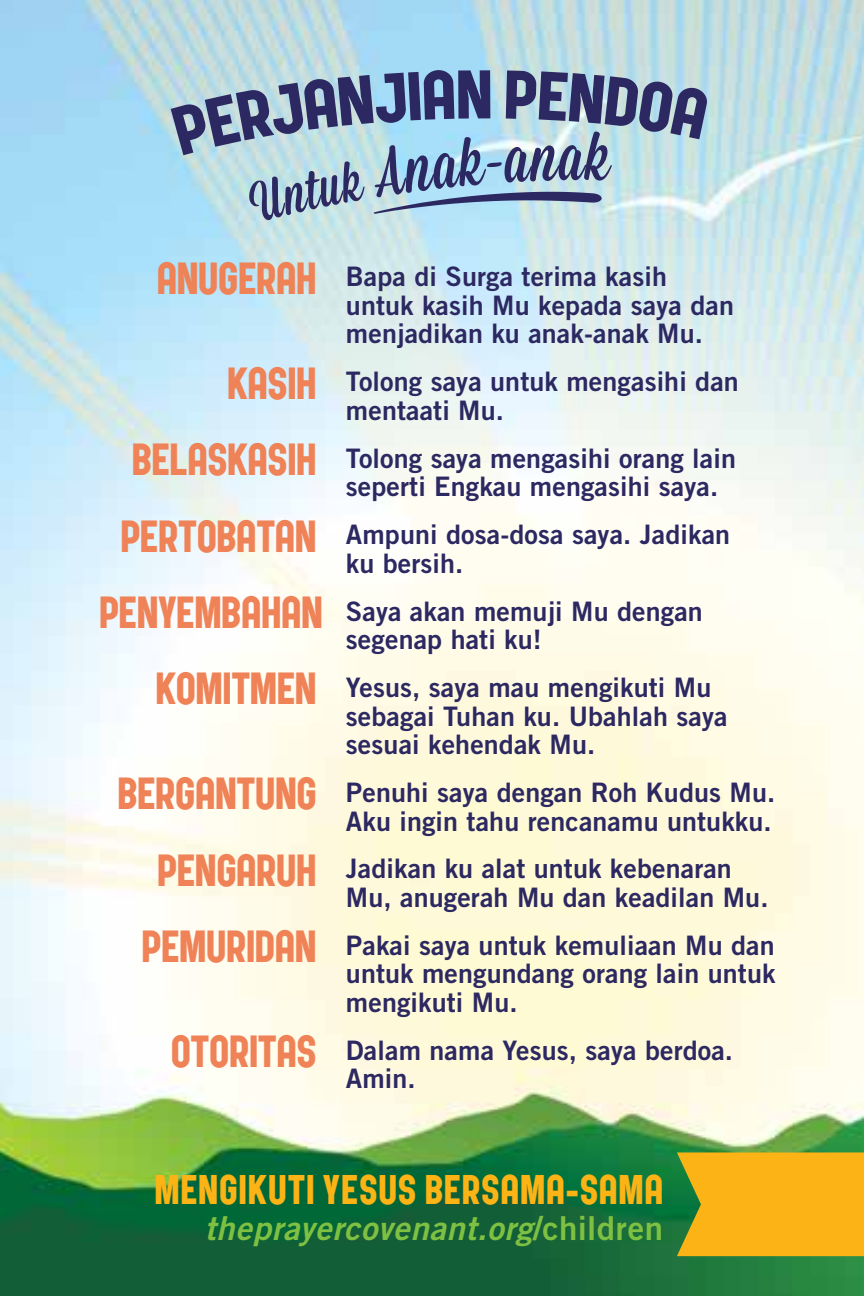
<style>
.page{position:relative;width:864px;height:1296px;background:#fff}
.page>*{position:absolute;margin:0;border:0;box-sizing:border-box;transform-origin:0 0}
.t1{font:74.4px "Public Gothic Circular";color:#2c2861;scale:1.12 1}
.t2{font:45px "Public Gothic Circular";letter-spacing:.03em;color:#fcb316}
.t3{font:33px "Trade Gothic LT Std Bd 2 Obl";letter-spacing:.02em;color:#7ec042}
.t4{font:27px/28.5px "Trade Gothic LT Std Bd 2";letter-spacing:.005em;color:#2c2861}
.s1{font-family:"Public Gothic Circular";font-size:48.9px;color:#ef8256}
.s2{font-family:"Trade Gothic LT Std Bd 2"}
</style>
<div class="page">
<img style="left:0;top:0;width:864px;height:1296px">
<svg style="left:677px;top:1152px;width:187px;height:104px;background:#ecaf18"></svg>
<svg style="left:171px;top:70px;width:538px;height:153px;background:#badde7"></svg>
<h1 class="t1" style="left:456px;top:57px;width:34px">N</h1>
<p class="t4" style="left:346px;top:262px;width:390px;text-indent:-189px"><span class="s1">ANUGERAH</span> Bapa di Surga terima kasih untuk kasih Mu kepada saya dan menjadikan ku anak-anak Mu.</p>
<p class="t4" style="left:346px;top:367px;width:394px;text-indent:-118px"><span class="s1">KASIH</span> Tolong saya untuk mengasihi dan mentaati Mu.</p>
<p class="t4" style="left:346px;top:443px;width:392px;text-indent:-214px"><span class="s1">BELASKASIH</span> Tolong saya mengasihi orang lain seperti Engkau mengasihi saya.</p>
<p class="t4" style="left:346px;top:520px;width:386px;text-indent:-225px"><span class="s1">PERTOBATAN</span> Ampuni dosa-dosa saya. Jadikan ku bersih.</p>
<p class="t4" style="left:346px;top:596px;width:358px;text-indent:-247px"><span class="s1">PENYEMBAHAN</span> Saya akan memuji Mu dengan segenap hati ku!</p>
<p class="t4" style="left:346px;top:673px;width:383px;text-indent:-190px"><span class="s1">KOMITMEN</span> Yesus, saya mau mengikuti Mu sebagai Tuhan ku. Ubahlah saya sesuai kehendak Mu.</p>
<p class="t4" style="left:118px;top:778px;width:659px;text-align:right"><span class="s1">BERGANTUNG</span> Penuhi saya dengan Roh Kudus Mu.<br>Aku ingin tahu rencanamu untukku.</p>
<p class="t4" style="left:346px;top:854px;width:424px;text-indent:-188px"><span class="s1">PENGARUH</span> Jadikan ku alat untuk kebenaran<br>Mu, anugerah Mu dan keadilan Mu.</p>
<p class="t4" style="left:346px;top:931px;width:431px;text-align:justify;text-indent:-204px"><span class="s1">PEMURIDAN</span> Pakai saya untuk kemuliaan Mu dan untuk mengundang orang lain untuk mengikuti Mu.</p>
<p class="t4" style="left:346px;top:1035px;width:389px;text-indent:-175px"><span class="s1">OTORITAS</span> Dalam nama Yesus, saya berdoa.<br>Amin.</p>
<h2 class="t2" style="left:155px;top:1166px;width:510px">MENGIKUTI YESUS BERSAMA-SAMA</h2>
<p class="t3" style="left:205px;top:1208px;width:460px">theprayercovenant.org<span class="s2">/children</span></p>
</div>
